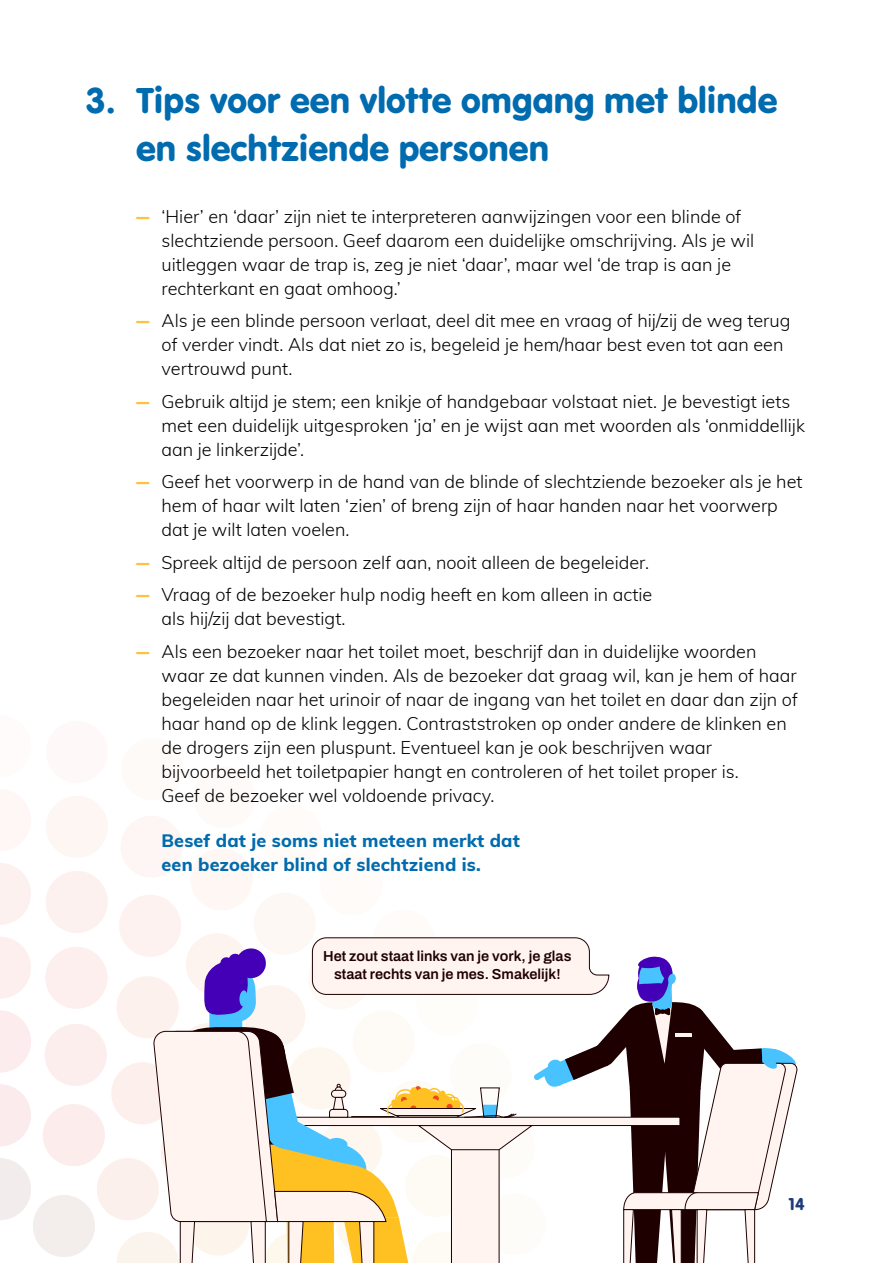
<style>
.page{position:relative;width:893px;height:1263px;background:#fff}
.page>*{position:absolute;margin:0;border:0;box-sizing:border-box;transform-origin:0 0}
.t1{font:37.5px/48px "VAG Rundschrift D";color:#006bae}
.t2{font:300 18px/24px "Muli";color:#000}
.t3{font:800 18px/24px "Muli";letter-spacing:.01em;color:#006bae}
.t4{font:18px "VAG Rundschrift D";color:#1e3c7c}
.t5{font:600 14.4px/17.4px "Archivo";color:#1e0000;text-align:center}
.s1{font-family:"VAG Rundschrift D";font-weight:400;color:#fcc240}
</style>
<div class="page">
<svg style="left:0;top:796px;width:797px;height:467px"></svg>
<h1 class="t1" style="left:136px;top:76px;width:643px;text-indent:-51px">3. Tips voor een vlotte omgang met blinde en slechtziende personen</h1>
<p class="t2" style="left:162px;top:204px;width:594px;text-indent:-26px"><span class="s1">―</span> ‘Hier’ en ‘daar’ zijn niet te interpreteren aanwijzingen voor een blinde of slechtziende persoon. Geef daarom een duidelijke omschrijving. Als je wil uitleggen waar de trap is, zeg je niet ‘daar’, maar wel ‘de trap is aan je rechterkant en gaat omhoog.’</p>
<p class="t2" style="left:162px;top:308px;width:630px;text-indent:-26px"><span class="s1">―</span> Als je een blinde persoon verlaat, deel dit mee en vraag of hij/zij de weg terug of verder vindt. Als dat niet zo is, begeleid je hem/haar best even tot aan een vertrouwd punt.</p>
<p class="t2" style="left:162px;top:389px;width:645px;text-indent:-26px"><span class="s1">―</span> Gebruik altijd je stem; een knikje of handgebaar volstaat niet. Je bevestigt iets met een duidelijk uitgesproken ‘ja’ en je wijst aan met woorden als ‘onmiddellijk aan je linkerzijde’.</p>
<p class="t2" style="left:162px;top:469px;width:642px;text-indent:-26px"><span class="s1">―</span> Geef het voorwerp in de hand van de blinde of slechtziende bezoeker als je het hem of haar wilt laten ‘zien’ of breng zijn of haar handen naar het voorwerp dat je wilt laten voelen.</p>
<p class="t2" style="left:136px;top:545px;width:518px;line-height:32.5px"><span class="s1">―</span> Spreek altijd de persoon zelf aan, nooit alleen de begeleider. <span class="s1">―</span> Vraag of de bezoeker hulp nodig heeft en kom alleen in actie</p>
<p class="t2" style="left:136px;top:602px;width:622px;line-height:32.5px;text-indent:26px">als hij/zij dat bevestigt.<br><span class="s1">―</span> Als een bezoeker naar het toilet moet, beschrijf dan in duidelijke woorden</p>
<p class="t2" style="left:162px;top:662px;width:638px">waar ze dat kunnen vinden. Als de bezoeker dat graag wil, kan je hem of haar begeleiden naar het urinoir of naar de ingang van het toilet en daar dan zijn of haar hand op de klink leggen. Contraststroken op onder andere de klinken en de drogers zijn een pluspunt. Eventueel kan je ook beschrijven waar bijvoorbeeld het toiletpapier hangt en controleren of het toilet proper is.<br>Geef de bezoeker wel voldoende privacy.</p>
<p class="t3" style="left:162px;top:828px;width:360px">Besef dat je soms niet meteen merkt dat een bezoeker blind of slechtziend is.</p>
<p class="t5" style="left:323px;top:948px;width:250px">Het zout staat links van je vork, je glas staat rechts van je mes. Smakelijk!</p>
<p class="t4" style="left:789px;top:1193px;width:17px">14</p>
</div>
